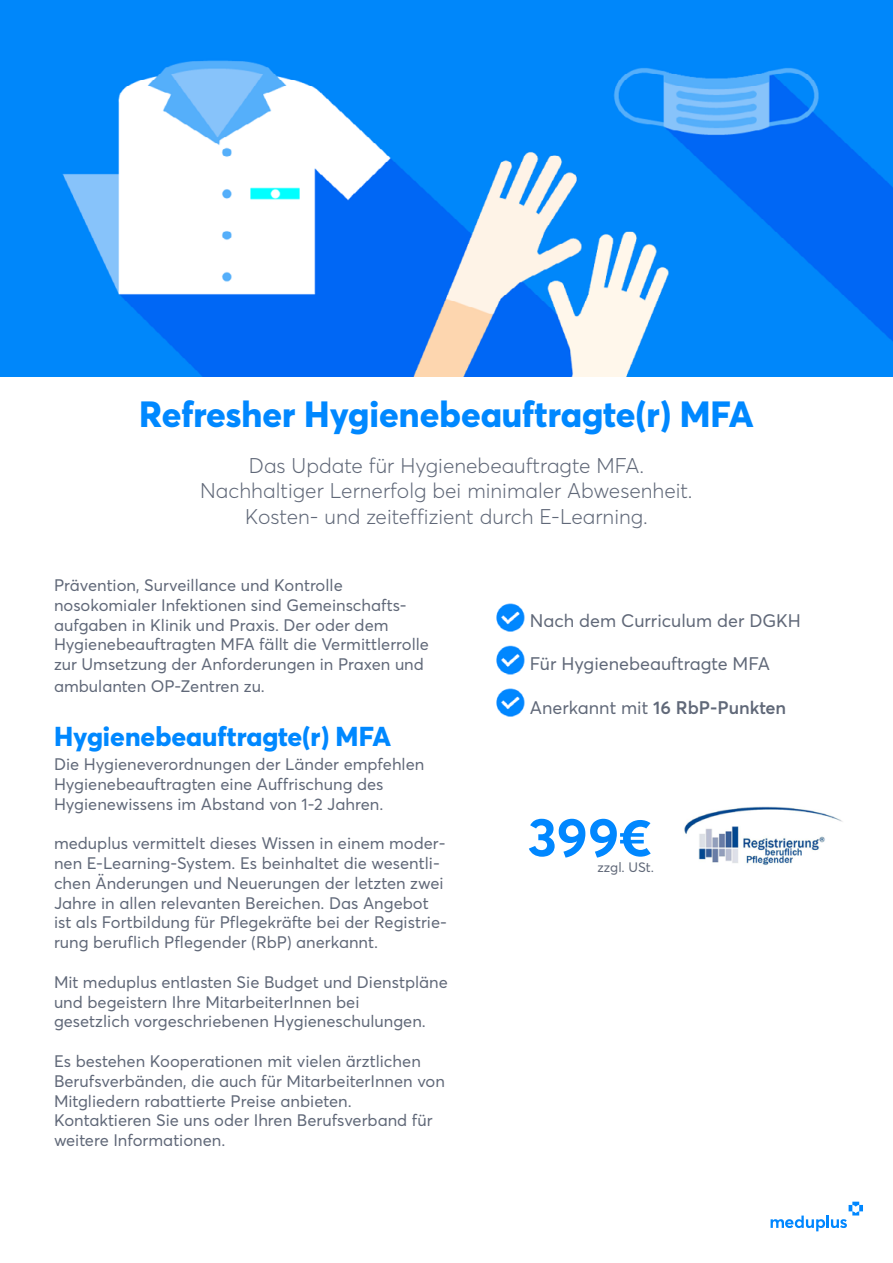
<style>
.page{position:relative;width:893px;height:1263px;background:#fff}
.page>*{position:absolute;margin:0;border:0;box-sizing:border-box;transform-origin:0 0}
.t1{font:700 54px "Averta";color:#0087ff}
.t2{font:800 36px "Averta";color:#08f}
.t3{font:800 27px "Averta";color:#08f}
.t4{font:300 21px/25.2px "Averta";color:#606878;text-align:center}
.t5{font:18px "Averta";color:#606878}
.t6{font:600 18px "Averta";color:#606878}
.t7{font:16.5px/19.8px "Averta";color:#606878}
.t8{font:13.5px "Averta";color:#606878}
.s1{font-weight:400}
</style>
<div class="page">
<img style="left:0;top:0;width:893px;height:376px">
<img style="left:496px;top:603px;width:29px;height:29px">
<img style="left:496px;top:688px;width:29px;height:29px">
<img style="left:684px;top:806px;width:159px;height:59px">
<img style="left:496px;top:645px;width:29px;height:30px">
<svg style="left:771px;top:1202px;width:92px;height:29px"></svg>
<h2 class="t2" style="left:139px;top:391px;width:616px">Refresher Hygienebeauftragte(r) MFA</h2>
<p class="t4" style="left:200px;top:453px;width:494px">Das Update für Hygienebeauftragte MFA.<br>Nachhaltiger Lernerfolg bei minimaler Abwesenheit.<br>Kosten- und zeiteffizient durch E-Learning.</p>
<p class="t7" style="left:54px;top:575px;width:377px">Prävention, Surveillance und Kontrolle nosokomialer Infektionen sind Gemeinschafts&shy;aufgaben in Klinik und Praxis. Der oder dem Hygienebeauftragten MFA fällt die Vermittlerrolle zur Umsetzung der Anforderungen in Praxen und</p>
<p class="t7" style="left:54px;top:676px;width:212px">ambulanten OP-Zentren zu.</p>
<h3 class="t3" style="left:54px;top:719px;width:339px">Hygienebeauftragte(r) MFA</h3>
<p class="t7" style="left:54px;top:754px;width:372px">Die Hygieneverordnungen der Länder empfehlen<br>Hygienebeauftragten eine Auffrischung des<br>Hygienewissens im Abstand von 1-2 Jahren.</p>
<p class="t7" style="left:54px;top:833px;width:394px">meduplus vermittelt dieses Wissen in einem moder&shy;nen E-Learning-System. Es beinhaltet die wesentli&shy;chen Änderungen und Neuerungen der letzten zwei Jahre in allen relevanten Bereichen. Das Angebot ist als Fortbildung für Pflegekräfte bei der Registrie&shy;rung beruflich Pflegender (RbP) anerkannt.</p>
<p class="t7" style="left:54px;top:972px;width:395px">Mit meduplus entlasten Sie Budget und Dienstpläne und begeistern Ihre MitarbeiterInnen bei<br>gesetzlich vorgeschriebenen Hygieneschulungen.</p>
<p class="t7" style="left:54px;top:1051px;width:392px">Es bestehen Kooperationen mit vielen ärztlichen Berufsverbänden, die auch für MitarbeiterInnen von Mitgliedern rabattierte Preise anbieten.<br>Kontaktieren Sie uns oder Ihren Berufsverband für weitere Informationen.</p>
<p class="t5" style="left:530px;top:610px;width:273px">Nach dem Curriculum der DGKH</p>
<p class="t5" style="left:530px;top:653px;width:242px">Für Hygienebeauftragte MFA</p>
<p class="t6" style="left:530px;top:696px;width:258px"><span class="s1">Anerkannt mit</span> 16 RbP-Punkten</p>
<h1 class="t1" style="left:528px;top:803px;width:126px">399€</h1>
<p class="t8" style="left:598px;top:859px;width:58px">zzgl. USt.</p>
</div>
